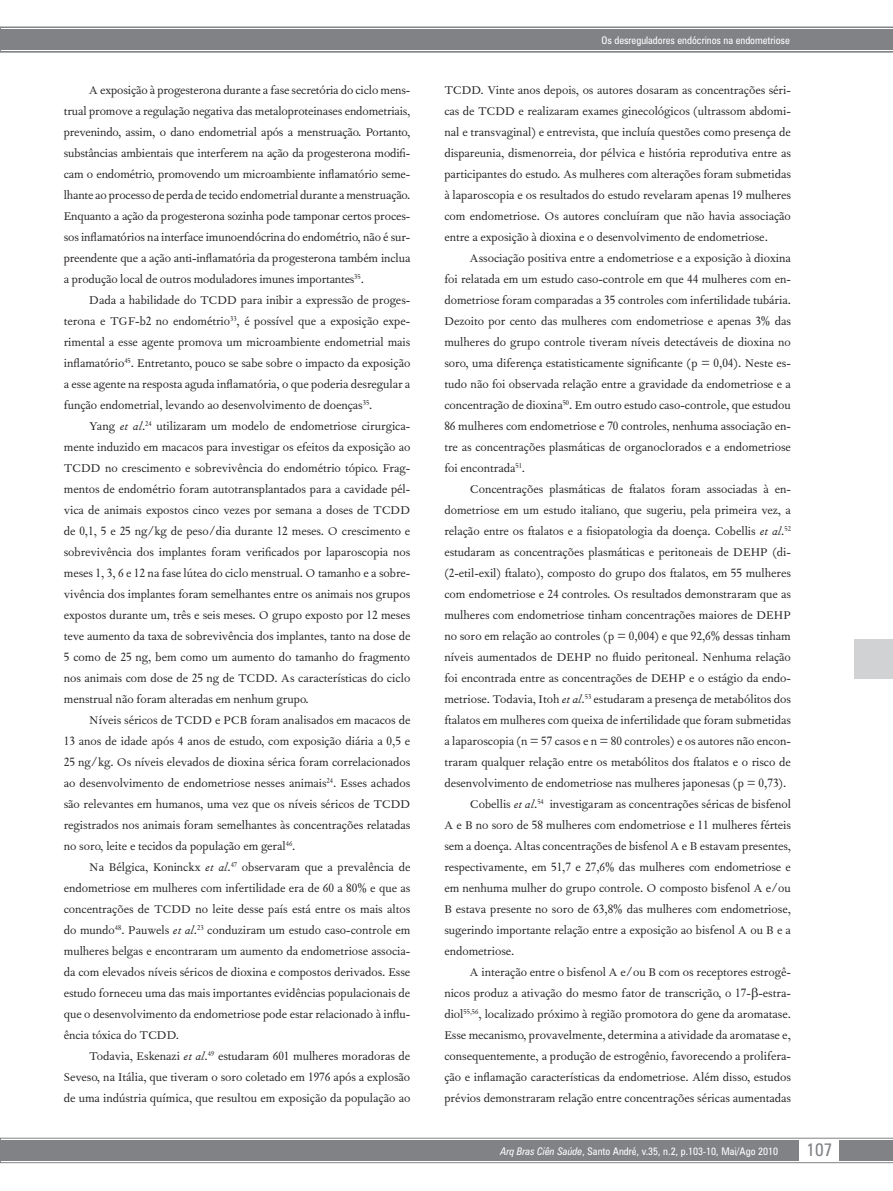
<style>
.page{position:relative;width:893px;height:1191px;background:#fff}
.page>*{position:absolute;margin:0;border:0;box-sizing:border-box;transform-origin:0 0}
.t1{font:condensed 18px "Zurich BT";color:#808285}
.z05_1_texto_txt{font:13.5px/21px "Fournier MT Std";color:#231f20;text-align:justify}
.t2{font:condensed 10.5px "Zurich BT";color:#fff}
.s1{font-style:italic}
</style>
<div class="page">
<svg style="left:0;top:1137px;width:893px;height:26px;background:#8f9194"></svg>
<div style="left:800px;top:1139px;width:39px;height:22px;background:#fff"></div>
<div style="left:855px;top:639px;width:38px;height:40px;background:#d1d2d4"></div>
<svg style="left:0;top:27px;width:893px;height:25px;background:#8a8c8e"></svg>
<p class="z05_1_texto_txt" style="left:64px;top:79px;width:348px;text-indent:26px">A exposição à progesterona durante a fase secretória do ciclo mens&shy;trual promove a regulação negativa das metaloproteinases endometriais, prevenindo, assim, o dano endometrial após a menstruação. Portanto, substâncias ambientais que interferem na ação da progesterona modifi&shy;cam o endométrio, promovendo um microambiente inflamatório seme&shy;lhante ao processo de perda de tecido endometrial durante a menstruação.<br>Enquanto a ação da progesterona sozinha pode tamponar certos proces&shy;sos inflamatórios na interface imunoendócrina do endométrio, não é sur&shy;preendente que a ação anti-inflamatória da progesterona também inclua a produção local de outros moduladores imunes importantes<sup>35</sup>.</p>
<p class="z05_1_texto_txt" style="left:64px;top:289px;width:348px;text-indent:26px">Dada a habilidade do TCDD para inibir a expressão de proges&shy;terona e TGF-b2 no endométrio<sup>33</sup>, é possível que a exposição expe&shy;rimental a esse agente promova um microambiente endometrial mais inflamatório<sup>45</sup>. Entretanto, pouco se sabe sobre o impacto da exposição a esse agente na resposta aguda inflamatória, o que poderia desregular a função endometrial, levando ao desenvolvimento de doenças<sup>35</sup>.</p>
<p class="z05_1_texto_txt" style="left:64px;top:415px;width:348px;text-indent:26px">Yang <span class="s1">et al</span>.<sup>24</sup> utilizaram um modelo de endometriose cirurgica&shy;mente induzido em macacos para investigar os efeitos da exposição ao TCDD no crescimento e sobrevivência do endométrio tópico. Frag&shy;mentos de endométrio foram autotransplantados para a cavidade pél&shy;vica de animais expostos cinco vezes por semana a doses de TCDD de 0,1, 5 e 25 ng/kg de peso/dia durante 12 meses. O crescimento e sobrevivência dos implantes foram verificados por laparoscopia nos meses 1, 3, 6 e 12 na fase lútea do ciclo menstrual. O tamanho e a sobre&shy;vivência dos implantes foram semelhantes entre os animais nos grupos expostos durante um, três e seis meses. O grupo exposto por 12 meses teve aumento da taxa de sobrevivência dos implantes, tanto na dose de 5 como de 25 ng, bem como um aumento do tamanho do fragmento nos animais com dose de 25 ng de TCDD. As características do ciclo menstrual não foram alteradas em nenhum grupo.</p>
<p class="z05_1_texto_txt" style="left:64px;top:709px;width:348px;text-indent:26px">Níveis séricos de TCDD e PCB foram analisados em macacos de 13 anos de idade após 4 anos de estudo, com exposição diária a 0,5 e 25 ng/kg. Os níveis elevados de dioxina sérica foram correlacionados ao desenvolvimento de endometriose nesses animais<sup>24</sup>. Esses achados são relevantes em humanos, uma vez que os níveis séricos de TCDD registrados nos animais foram semelhantes às concentrações relatadas no soro, leite e tecidos da população em geral<sup>46</sup>.</p>
<p class="z05_1_texto_txt" style="left:64px;top:856px;width:348px;text-indent:26px">Na Bélgica, Koninckx <span class="s1">et al</span>.<sup>47</sup> observaram que a prevalência de endometriose em mulheres com infertilidade era de 60 a 80% e que as concentrações de TCDD no leite desse país está entre os mais altos do mundo<sup>48</sup>. Pauwels <span class="s1">et al</span>.<sup>23</sup> conduziram um estudo caso-controle em mulheres belgas e encontraram um aumento da endometriose associa&shy;da com elevados níveis séricos de dioxina e compostos derivados. Esse estudo forneceu uma das mais importantes evidências populacionais de que o desenvolvimento da endometriose pode estar relacionado à influ&shy;ência tóxica do TCDD.</p>
<p class="z05_1_texto_txt" style="left:64px;top:1045px;width:348px;text-indent:26px">Todavia, Eskenazi <span class="s1">et al</span>.<sup>49</sup> estudaram 601 mulheres moradoras de Seveso, na Itália, que tiveram o soro coletado em 1976 após a explosão de uma indústria química, que resultou em exposição da população ao</p>
<p class="t2" style="left:601px;top:34px;width:190px">Os desreguladores endócrinos na endometriose</p>
<p class="z05_1_texto_txt" style="left:444px;top:79px;width:348px">TCDD. Vinte anos depois, os autores dosaram as concentrações séri&shy;cas de TCDD e realizaram exames ginecológicos (ultrassom abdomi&shy;nal e transvaginal) e entrevista, que incluía questões como presença de dispareunia, dismenorreia, dor pélvica e história reprodutiva entre as participantes do estudo. As mulheres com alterações foram submetidas à laparoscopia e os resultados do estudo revelaram apenas 19 mulheres com endometriose. Os autores concluíram que não havia associação entre a exposição à dioxina e o desenvolvimento de endometriose.</p>
<p class="z05_1_texto_txt" style="left:444px;top:247px;width:348px;text-indent:26px">Associação positiva entre a endometriose e a exposição à dioxina foi relatada em um estudo caso-controle em que 44 mulheres com en&shy;dometriose foram comparadas a 35 controles com infertilidade tubária.<br>Dezoito por cento das mulheres com endometriose e apenas 3% das mulheres do grupo controle tiveram níveis detectáveis de dioxina no soro, uma diferença estatisticamente significante (p = 0,04). Neste es&shy;tudo não foi observada relação entre a gravidade da endometriose e a concentração de dioxina<sup>50</sup>. Em outro estudo caso-controle, que estudou 86 mulheres com endometriose e 70 controles, nenhuma associação en&shy;tre as concentrações plasmáticas de organoclorados e a endometriose foi encontrada<sup>51</sup>.</p>
<p class="z05_1_texto_txt" style="left:444px;top:478px;width:348px;text-indent:26px">Concentrações plasmáticas de ftalatos foram associadas à en&shy;dometriose em um estudo italiano, que sugeriu, pela primeira vez, a relação entre os ftalatos e a fisiopatologia da doença. Cobellis <span class="s1">et al.</span><sup>52 </sup>estudaram as concentrações plasmáticas e peritoneais de DEHP (di-(2-etil-exil) ftalato), composto do grupo dos ftalatos, em 55 mulheres com endometriose e 24 controles. Os resultados demonstraram que as mulheres com endometriose tinham concentrações maiores de DEHP no soro em relação ao controles (p = 0,004) e que 92,6% dessas tinham níveis aumentados de DEHP no fluido peritoneal. Nenhuma relação foi encontrada entre as concentrações de DEHP e o estágio da endo&shy;metriose. Todavia, Itoh <span class="s1">et al</span>.<sup>53</sup> estudaram a presença de metabólitos dos ftalatos em mulheres com queixa de infertilidade que foram submetidas a laparoscopia (n = 57 casos e n = 80 controles) e os autores não encon&shy;traram qualquer relação entre os metabólitos dos ftalatos e o risco de desenvolvimento de endometriose nas mulheres japonesas (p = 0,73).</p>
<p class="z05_1_texto_txt" style="left:444px;top:793px;width:348px;text-indent:26px">Cobellis <span class="s1">et al</span>.<sup>54</sup> investigaram as concentrações séricas de bisfenol A e B no soro de 58 mulheres com endometriose e 11 mulheres férteis sem a doença. Altas concentrações de bisfenol A e B estavam presentes, respectivamente, em 51,7 e 27,6% das mulheres com endometriose e em nenhuma mulher do grupo controle. O composto bisfenol A e/ou B estava presente no soro de 63,8% das mulheres com endometriose, sugerindo importante relação entre a exposição ao bisfenol A ou B e a endometriose.</p>
<p class="z05_1_texto_txt" style="left:444px;top:961px;width:348px;text-indent:26px">A interação entre o bisfenol A e/ou B com os receptores estrogê&shy;nicos produz a ativação do mesmo fator de transcrição, o 17- -estra&shy;diol<sup>55,56</sup>, localizado próximo à região promotora do gene da aromatase.<br>Esse mecanismo, provavelmente, determina a atividade da aromatase e, consequentemente, a produção de estrogênio, favorecendo a prolifera&shy;ção e inflamação características da endometriose. Além disso, estudos prévios demonstraram relação entre concentrações séricas aumentadas</p>
<p class="t2" style="left:501px;top:1144px;width:279px"><span class="s1">Arq Bras Ciên Saúde</span>, Santo André, v.35, n.2, p.103-10, Mai/Ago 2010</p>
<h1 class="t1" style="left:806px;top:1138px;width:27px">107</h1>
</div>
